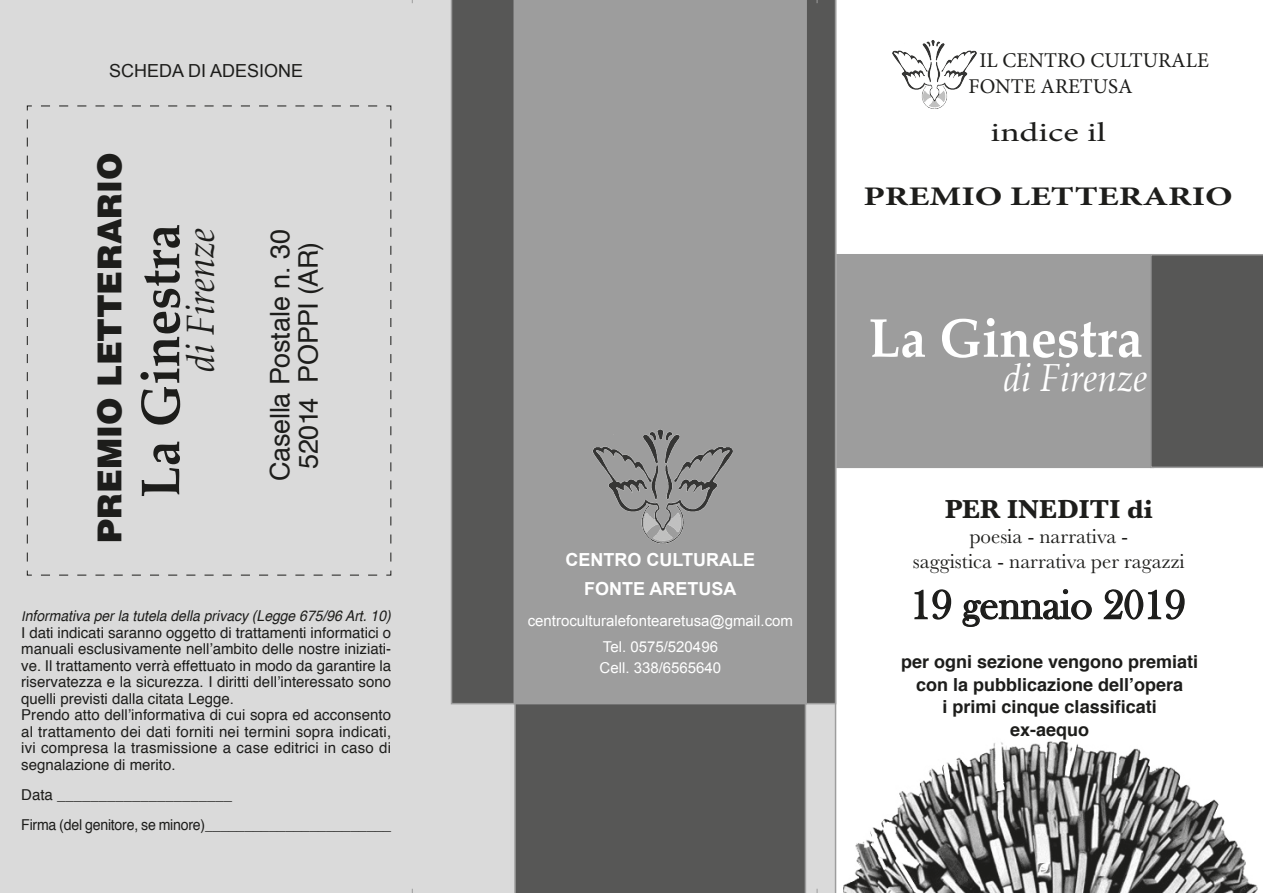
<style>
.page{position:relative;width:1263px;height:893px;background:#fff}
.page>*{position:absolute;margin:0;border:0;box-sizing:border-box;transform-origin:0 0}
.t1{font:700 54.9px "Palatino";color:#fff;scale:.94 1}
.t2{font:700 54.9px "Palatino";color:#1d1d1b;scale:.94 1}
.t3{font:42px "Bask Old Face";color:#1d1d1b}
.t4{font:italic 38.25px "Palatino";color:#fff;scale:.94 1}
.t5{font:italic 38.25px "Palatino";color:#1d1d1b;scale:.94 1}
.Reply{font:900 33px "Helvetica";color:#1d1d1b}
.Reply-2{font:27px "Helvetica";letter-spacing:-.01em;color:#1d1d1b}
.t6{font:700 27px "Baskerville";color:#1d1d1b}
.t7{font:700 26.85px "Minion Pro";color:#1d1d1b;scale:1.34 1}
.t8{font:26.85px "Minion Pro";color:#1d1d1b;scale:1.34 1}
.t9{font:21px "Baskerville";color:#1d1d1b}
.t10{font:21px "Minion Pro";color:#1d1d1b}
.t11{font:700 18px "Helvetica";color:#1d1d1b}
.t12{font:700 18px "Arial";color:#fff}
.t13{font:18px "Arial";color:#1d1d1b}
.t14{font:15px/16.5px "Helvetica";color:#1d1d1b;text-align:justify}
.t15{font:15px "Arial";color:#fff}
.t16{font:italic 15px "Helvetica";color:#1d1d1b;scale:.93 1}
.t17{font:15px "Helvetica";color:#1d1d1b;scale:.94 1}
.s1{font-size:13.5px}
</style>
<div class="page">
<div style="left:0;top:0;width:836px;height:893px;background:#dadada"></div>
<div style="left:451px;top:0;width:385px;height:704px;background:#575756"></div>
<div style="left:514px;top:704px;width:292px;height:189px;background:#575756"></div>
<div style="left:513px;top:0;width:294px;height:704px;background:#9d9d9d"></div>
<div style="left:836px;top:254px;width:318px;height:214px;background:#9d9d9d"></div>
<div style="left:1150px;top:254px;width:113px;height:214px;background:#575756"></div>
<div style="left:27px;top:105px;width:365px;height:471px;background:#dadada"></div>
<img style="left:843px;top:741px;width:415px;height:152px">
<img style="left:591px;top:413px;width:147px;height:131px">
<img style="left:892px;top:40px;width:85px;height:69px">
<svg style="left:914px;top:589px;width:38px;height:31px"></svg>
<svg style="left:962px;top:589px;width:130px;height:38px"></svg>
<svg style="left:1103px;top:589px;width:82px;height:31px"></svg>
<p class="t13" style="left:109px;top:59px;width:196px">SCHEDA DI ADESIONE</p>
<p class="Reply" style="left:88px;top:543px;width:392px;rotate:-90deg">PREMIO LETTERARIO</p>
<p class="t2" style="left:114px;top:498px;width:293px;rotate:-90deg">La Ginestra</p>
<p class="t5" style="left:168px;top:372px;width:155px;rotate:-90deg">di Firenze</p>
<p class="Reply-2" style="left:259px;top:481px;width:254px;rotate:-90deg">Casella Postale n. 30</p>
<p class="Reply-2" style="left:288px;top:469px;width:229px;rotate:-90deg">52014 POPPI (AR)</p>
<p class="t16" style="left:21px;top:604px;width:399px"><span class="s1">I</span>nformativa per la tutela della privacy (Legge 675/96 Art. 10)</p>
<p class="t14" style="left:21px;top:625px;width:371px">I dati indicati saranno oggetto di trattamenti informatici o manuali esclusivamente nell’ambito delle nostre iniziati&shy;ve. Il trattamento verrà effettuato in modo da garantire la riservatezza e la sicurezza. I diritti dell’interessato sono quelli previsti dalla citata Legge.</p>
<p class="t14" style="left:21px;top:707px;width:372px">Prendo atto dell’informativa di cui sopra ed acconsento al trattamento dei dati forniti nei termini sopra indicati, ivi compresa la trasmissione a case editrici in caso di segnalazione di merito.</p>
<p class="t14" style="left:21px;top:787px;width:212px">Data _____________________</p>
<p class="t17" style="left:21px;top:813px;width:395px">Firma (del genitore, se minore)_______________________</p>
<p class="t12" style="left:566px;top:548px;width:191px">CENTRO CULTURALE</p>
<p class="t12" style="left:584px;top:576px;width:154px">FONTE ARETUSA</p>
<p class="t15" style="left:528px;top:611px;width:267px">centroculturalefontearetusa@gmail.com</p>
<p class="t15" style="left:603px;top:637px;width:117px">Tel. 0575/520496</p>
<p class="t15" style="left:600px;top:658px;width:123px">Cell. 338/6565640</p>
<p class="t10" style="left:979px;top:47px;width:231px">IL CENTRO CULTURALE</p>
<p class="t10" style="left:969px;top:72px;width:166px">FONTE ARETUSA</p>
<p class="t8" style="left:990px;top:114px;width:88px">indice il</p>
<p class="t7" style="left:863px;top:178px;width:277px">PREMIO LETTERARIO</p>
<p class="t1" style="left:869px;top:291px;width:293px">La Ginestra</p>
<p class="t4" style="left:1003px;top:346px;width:155px">di Firenze</p>
<p class="t6" style="left:945px;top:490px;width:209px">PER INEDITI di</p>
<p class="t9" style="left:970px;top:523px;width:160px">poesia - narrativa -</p>
<p class="t9" style="left:913px;top:548px;width:273px">saggistica - narrativa per ragazzi</p>
<p class="t3" style="left:911px;top:581px;width:276px">19 gennaio 2019</p>
<p class="t11" style="left:901px;top:647px;width:299px">per ogni sezione vengono premiati</p>
<p class="t11" style="left:916px;top:670px;width:269px">con la pubblicazione dell’opera</p>
<p class="t11" style="left:942px;top:692px;width:216px">i primi cinque classificati</p>
<p class="t11" style="left:1010px;top:715px;width:81px">ex-aequo</p>
</div>
